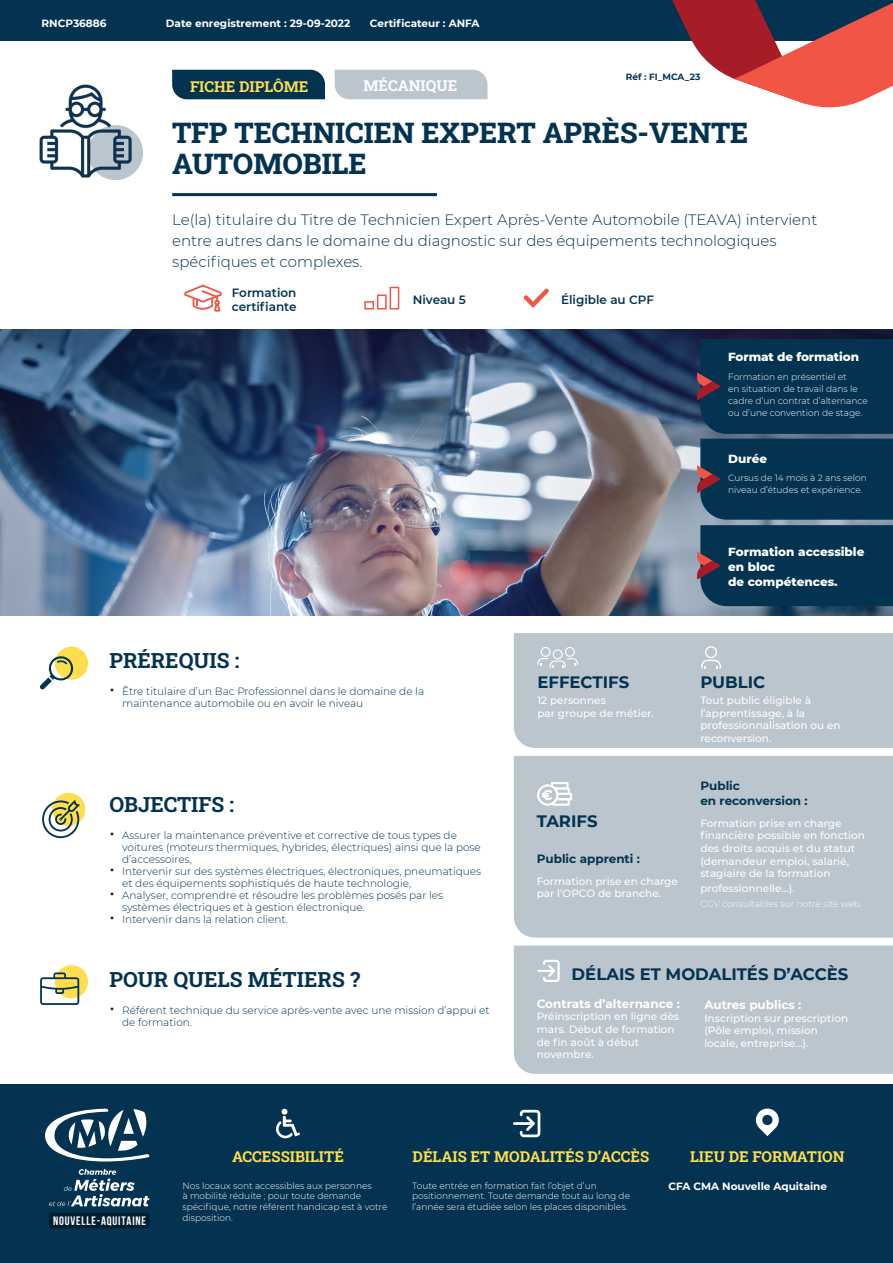
<style>
.page{position:relative;width:893px;height:1263px;background:#fff}
.page>*{position:absolute;margin:0;border:0;box-sizing:border-box;transform-origin:0 0}
.TITRE_DE_LA_FICHE{font:28.5px/31.5px "Roboto Slab";color:#033351}
._8_FILETS_SOUS_TITRES{font:21px "Roboto Slab";color:#033351}
.t1{font:700 16.5px "Montserrat";color:#033351}
.Texte_intro{font:300 15px/21px "Montserrat";color:#033351}
.TITRES{font:15px "Roboto Slab";color:#ffde4e}
.Titre_Mon_objectif{font:15px "Roboto Slab";color:#ffde4e}
.Titre_Mon_objectif-2{font:15px "Roboto Slab";color:#fff}
.t2{font:700 12.3px "Bebas Neue";letter-spacing:.07em;color:#fff}
.t3{font:800 12px/15px "Montserrat";color:#fff}
.t4{font:600 12px/14.4px "Montserrat";color:#033351}
.t5{font:700 12px/14.4px "Montserrat";color:#033351}
.t6{font:700 12px "Montserrat";color:#fff}
.t7{font:300 10.5px/12px "Montserrat";color:#033351}
.t8{font:500 10.5px/12.6px "Montserrat";color:#fff}
.Num_Reference_fiche{font:700 10.5px "Montserrat";color:#fff}
.Texte_lieu_de_formation{font:700 10.5px "Montserrat";color:#fff}
.Texte_intro-2{font:300 9px/10.8px "Montserrat";color:#fff}
.Num_Reference_fiche-2{font:700 9px "Montserrat";color:#033351}
.s1{font-weight:400;font-size:18px;color:#231f20}
</style>
<div class="page">
<img style="left:0;top:329px;width:893px;height:287px">
<div style="left:0;top:0;width:893px;height:40px;background:#033351"></div>
<div style="left:172px;top:70px;width:153px;height:29px;background:#033351"></div>
<div style="left:335px;top:70px;width:152px;height:29px;background:#bbc5ce"></div>
<svg style="left:184px;top:285px;width:38px;height:27px"></svg>
<div style="left:364px;top:301px;width:10px;height:8px;border:2px solid #f05545"></div>
<div style="left:390px;top:287px;width:9px;height:22px;border:2px solid #f05545"></div>
<div style="left:377px;top:295px;width:10px;height:14px;border:2px solid #f05545"></div>
<div style="left:55px;top:647px;width:33px;height:33px;background:#ffde4e;border-radius:50%"></div>
<svg style="left:40px;top:655px;width:34px;height:35px"></svg>
<div style="left:52px;top:793px;width:33px;height:33px;background:#ffde4e;border-radius:50%"></div>
<svg style="left:42px;top:800px;width:38px;height:38px"></svg>
<div style="left:55px;top:965px;width:33px;height:33px;background:#ffde4e;border-radius:50%"></div>
<svg style="left:40px;top:972px;width:39px;height:33px"></svg>
<div style="left:514px;top:756px;width:379px;height:181px;background:#bbc5ce"></div>
<div style="left:514px;top:945px;width:379px;height:129px;background:#bbc5ce"></div>
<svg style="left:537px;top:960px;width:23px;height:22px"></svg>
<div style="left:514px;top:633px;width:379px;height:115px;background:#bbc5ce"></div>
<svg style="left:537px;top:782px;width:35px;height:23px"></svg>
<div style="left:0;top:1084px;width:893px;height:179px;background:#033351"></div>
<svg style="left:49px;top:1169px;width:101px;height:37px"></svg>
<svg style="left:45px;top:1109px;width:104px;height:52px"></svg>
<div style="left:49px;top:1212px;width:101px;height:16px;background:#011e31;border-radius:3px"></div>
<svg style="left:756px;top:1108px;width:23px;height:28px"></svg>
<svg style="left:276px;top:1109px;width:24px;height:29px"></svg>
<svg style="left:513px;top:1110px;width:27px;height:27px"></svg>
<img style="left:39px;top:84px;width:104px;height:96px">
<svg style="left:591px;top:0;width:302px;height:108px"></svg>
<hr style="left:172px;top:193px;width:265px;height:3px;background:#033351">
<svg style="left:524px;top:288px;width:25px;height:20px"></svg>
<svg style="left:697px;top:339px;width:196px;height:267px;background:#0d3855"></svg>
<p class="Num_Reference_fiche" style="left:42px;top:15px;width:66px">RNCP36886</p>
<p class="Num_Reference_fiche" style="left:166px;top:15px;width:186px">Date enregistrement : 29-09-2022</p>
<p class="Num_Reference_fiche" style="left:370px;top:15px;width:111px">Certificateur : ANFA</p>
<p class="Titre_Mon_objectif" style="left:190px;top:76px;width:120px">FICHE DIPLÔME</p>
<p class="Titre_Mon_objectif-2" style="left:363px;top:75px;width:96px">MÉCANIQUE</p>
<p class="Num_Reference_fiche-2" style="left:626px;top:70px;width:76px">Réf : FI_MCA_23</p>
<p class="TITRE_DE_LA_FICHE" style="left:172px;top:116px;width:578px">TFP TECHNICIEN EXPERT APRÈS-VENTE<br>AUTOMOBILE</p>
<p class="Texte_intro" style="left:172px;top:209px;width:647px">Le(la) titulaire du Titre de Technicien Expert Après-Vente Automobile (TEAVA) intervient entre autres dans le domaine du diagnostic sur des équipements technologiques spécifiques et complexes.</p>
<p class="t4" style="left:232px;top:285px;width:66px">Formation certifiante</p>
<p class="t4" style="left:413px;top:292px;width:55px">Niveau 5</p>
<p class="t4" style="left:561px;top:292px;width:94px">Éligible au CPF</p>
<p class="t3" style="left:728px;top:349px;width:132px">Format de formation</p>
<p class="Texte_intro-2" style="left:728px;top:370px;width:141px;line-height:12px">Formation en présentiel et<br>en situation de travail dans le cadre d’un contrat d’alternance ou d’une convention de stage.</p>
<p class="t3" style="left:728px;top:451px;width:40px">Durée</p>
<p class="Texte_intro-2" style="left:728px;top:471px;width:140px;line-height:12px">Cursus de 14 mois à 2 ans selon niveau d’études et expérience.</p>
<p class="_8_FILETS_SOUS_TITRES" style="left:109px;top:645px;width:132px">PRÉREQUIS :</p>
<p class="t7" style="left:122px;top:685px;width:303px;text-indent:-13px"><span class="s1">•</span> Être titulaire d’un Bac Professionnel dans le domaine de la maintenance automobile ou en avoir le niveau</p>
<p class="_8_FILETS_SOUS_TITRES" style="left:109px;top:790px;width:126px">OBJECTIFS :</p>
<p class="t7" style="left:122px;top:829px;width:360px;text-indent:-13px"><span class="s1">•</span> Assurer la maintenance préventive et corrective de tous types de voitures (moteurs thermiques, hybrides, électriques) ainsi que la pose d’accessoires,</p>
<p class="t7" style="left:122px;top:865px;width:361px;text-indent:-13px"><span class="s1">•</span> Intervenir sur des systèmes électriques, électroniques, pneumatiques et des équipements sophistiqués de haute technologie,</p>
<p class="t7" style="left:122px;top:889px;width:323px;text-indent:-13px"><span class="s1">•</span> Analyser, comprendre et résoudre les problèmes posés par les systèmes électriques et à gestion électronique.</p>
<p class="t7" style="left:109px;top:913px;width:180px"><span class="s1">•</span> Intervenir dans la relation client.</p>
<p class="_8_FILETS_SOUS_TITRES" style="left:109px;top:965px;width:252px">POUR QUELS MÉTIERS ?</p>
<p class="t7" style="left:122px;top:1004px;width:369px;text-indent:-13px"><span class="s1">•</span> Référent technique du service après-vente avec une mission d’appui et de formation.</p>
<p class="t3" style="left:728px;top:544px;width:138px">Formation accessible en bloc<br>de compétences.</p>
<p class="t1" style="left:537px;top:671px;width:93px">EFFECTIFS</p>
<p class="t1" style="left:700px;top:671px;width:66px">PUBLIC</p>
<p class="t8" style="left:537px;top:694px;width:118px">12 personnes<br>par groupe de métier.</p>
<p class="t1" style="left:537px;top:809px;width:62px">TARIFS</p>
<p class="t5" style="left:537px;top:851px;width:105px">Public apprenti :</p>
<p class="t8" style="left:537px;top:874px;width:143px">Formation prise en charge par l’OPCO de branche.</p>
<p class="t8" style="left:700px;top:694px;width:142px">Tout public éligible à l’apprentissage, à la professionnalisation ou en reconversion.</p>
<p class="t5" style="left:700px;top:778px;width:109px">Public<br>en reconversion :</p>
<p class="t8" style="left:700px;top:816px;width:166px">Formation prise en charge financière possible en fonction des droits acquis et du statut (demandeur emploi, salarié, stagiaire de la formation</p>
<p class="t8" style="left:700px;top:881px;width:96px">professionnelle…).</p>
<p class="Texte_intro-2" style="left:700px;top:898px;width:163px">CGV consultables sur notre site web.</p>
<p class="t1" style="left:572px;top:962px;width:278px">DÉLAIS ET MODALITÉS D’ACCÈS</p>
<p class="t6" style="left:537px;top:995px;width:145px">Contrats d’alternance :</p>
<p class="t8" style="left:537px;top:1010px;width:144px">Préinscription en ligne dès mars. Début de formation de fin août à début novembre.</p>
<p class="t6" style="left:704px;top:996px;width:98px">Autres publics :</p>
<p class="t8" style="left:704px;top:1011px;width:145px">Inscription sur prescription (Pôle emploi, mission locale, entreprise…).</p>
<p class="t2" style="left:53px;top:1214px;width:95px">NOUVELLE-AQUITAINE</p>
<p class="TITRES" style="left:232px;top:1146px;width:113px">ACCESSIBILITÉ</p>
<p class="TITRES" style="left:413px;top:1146px;width:238px">DÉLAIS ET MODALITÉS D’ACCÈS</p>
<p class="TITRES" style="left:690px;top:1146px;width:156px">LIEU DE FORMATION</p>
<p class="Texte_intro-2" style="left:182px;top:1179px;width:206px">Nos locaux sont accessibles aux personnes<br>à mobilité réduite ; pour toute demande spécifique, notre référent handicap est à votre disposition.</p>
<p class="Texte_intro-2" style="left:412px;top:1179px;width:219px">Toute entrée en formation fait l’objet d’un positionnement. Toute demande tout au long de l’année sera étudiée selon les places disponibles.</p>
<p class="Texte_lieu_de_formation" style="left:668px;top:1179px;width:160px">CFA CMA Nouvelle Aquitaine</p>
</div>
